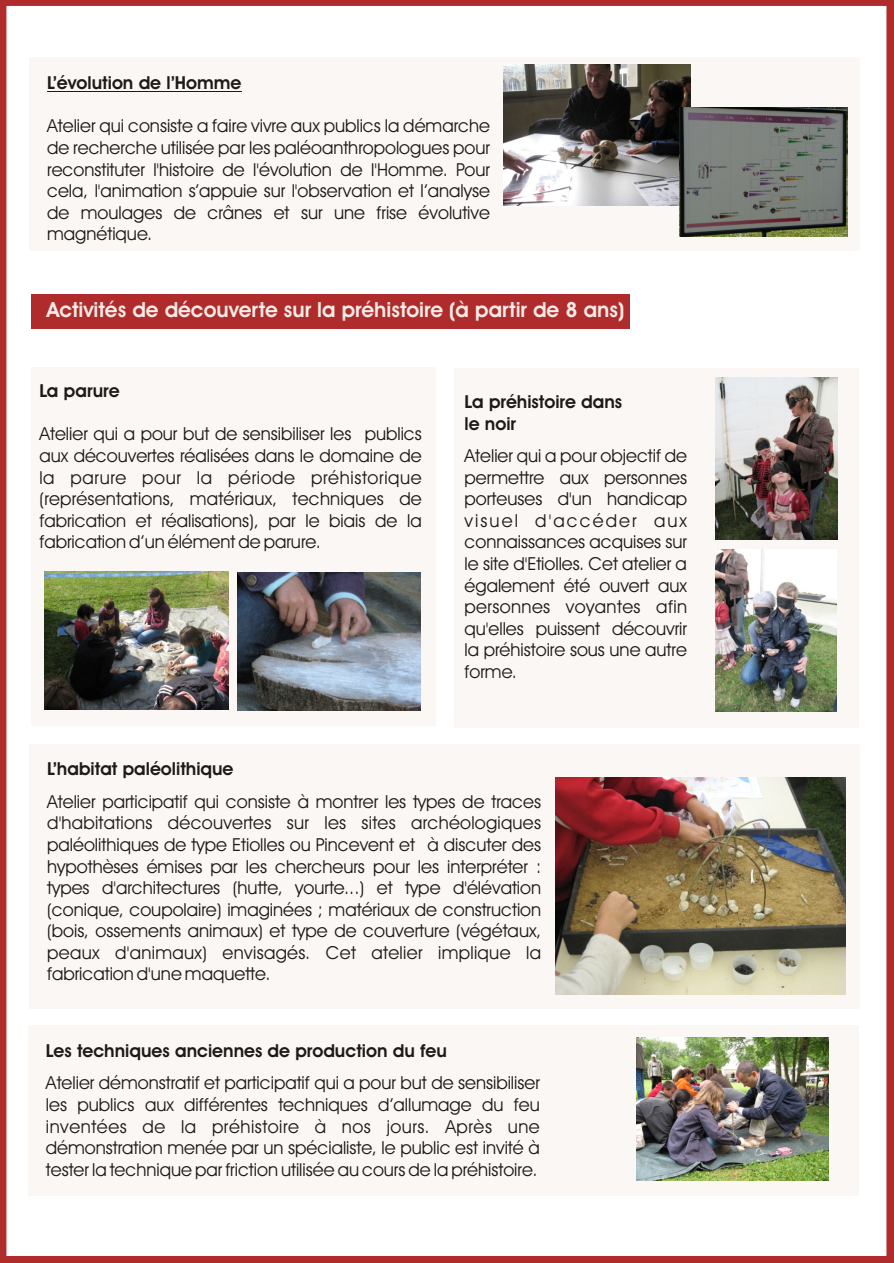
<style>
.page{position:relative;width:894px;height:1263px;background:#fff}
.page>*{position:absolute;margin:0;border:0;box-sizing:border-box;transform-origin:0 0}
.t1{font:700 21px "Avant Garde Bk BT";color:#f2ebe6}
.t2{font:18px/21.6px "Avant Garde Bk BT";color:#1f1a17;text-align:justify}
.t3{font:700 18px/21.5px "Avant Garde Bk BT";color:#1f1a17}
</style>
<div class="page">
<img style="left:0;top:0;width:894px;height:1263px">
<p class="t3" style="left:47px;top:74px;width:196px">L’évolution de l’Homme</p>
<p class="t2" style="left:47px;top:117px;width:444px">Atelier qui consiste a faire vivre aux publics la démarche de recherche utilisée par les paléoanthropologues pour reconstituter l'histoire de l'évolution de l'Homme. Pour cela, l'animation s’appuie sur l'observation et l’analyse de moulages de crânes et sur une frise évolutive magnétique.</p>
<p class="t1" style="left:47px;top:301px;width:579px">Activités de découverte sur la préhistoire (à partir de 8 ans)</p>
<p class="t3" style="left:39px;top:382px;width:82px">La parure</p>
<p class="t2" style="left:39px;top:425px;width:384px">Atelier qui a pour but de sensibiliser les publics aux découvertes réalisées dans le domaine de la parure pour la période préhistorique (représentations, matériaux, techniques de fabrication et réalisations), par le biais de la fabrication d’un élément de parure.</p>
<p class="t3" style="left:465px;top:393px;width:159px">La préhistoire dans le noir</p>
<p class="t2" style="left:465px;top:447px;width:224px">Atelier qui a pour objectif de permettre aux personnes porteuses d'un handicap visuel d'accéder aux connaissances acquises sur le site d'Etiolles. Cet atelier a également été ouvert aux personnes voyantes afin qu'elles puissent découvrir la préhistoire sous une autre forme.</p>
<p class="t3" style="left:47px;top:760px;width:188px">L’habitat paléolithique</p>
<p class="t2" style="left:47px;top:792px;width:496px">Atelier participatif qui consiste à montrer les types de traces d'habitations découvertes sur les sites archéologiques paléolithiques de type Etiolles ou Pincevent et à discuter des hypothèses émises par les chercheurs pour les interpréter : types d'architectures (hutte, yourte...) et type d'élévation (conique, coupolaire) imaginées ; matériaux de construction (bois, ossements animaux) et type de couverture (végétaux, peaux d'animaux) envisagés. Cet atelier implique la fabrication d'une maquette.</p>
<p class="t3" style="left:46px;top:1042px;width:402px">Les techniques anciennes de production du feu</p>
<p class="t2" style="left:46px;top:1074px;width:495px">Atelier démonstratif et participatif qui a pour but de sensibiliser les publics aux différentes techniques d’allumage du feu inventées de la préhistoire à nos jours. Après une démonstration menée par un spécialiste, le public est invité à tester la technique par friction utilisée au cours de la préhistoire.</p>
</div>
